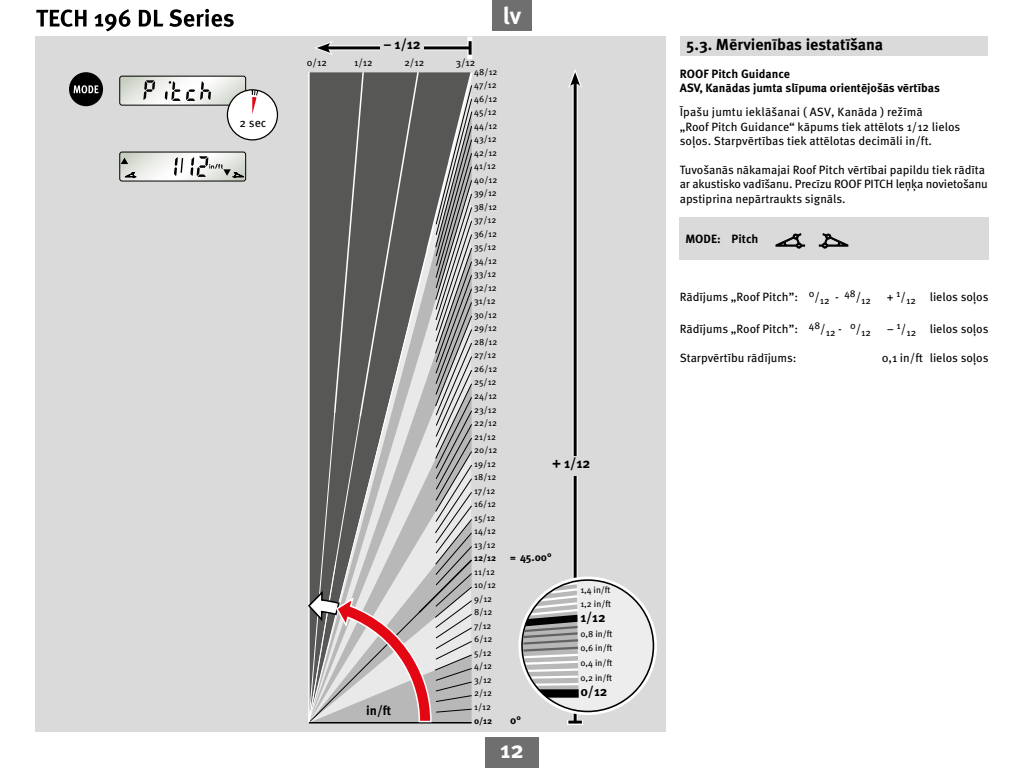
<style>
.page{position:relative;width:1024px;height:768px;background:#fff}
.page>*{position:absolute;margin:0;border:0;box-sizing:border-box;transform-origin:0 0}
.t1{font:700 24px "Meta Pro";color:#fff}
.t2{font:700 16px "Meta Pro";color:#000}
.t3{font:700 14px "Meta Pro";color:#000}
.t4{font:700 13.5px "Meta Pro";color:#000}
.t5{font:700 13px "Meta Pro";color:#000}
.t6{font:12px/14.4px "Meta Pro";color:#000}
.t7{font:700 12px/14.4px "Meta Pro";color:#000}
.t8{font:700 11px "Meta Pro";color:#000}
.t9{font:10px "Meta Pro";color:#000}
.t10{font:9px/13.5px "Meta Pro";color:#000}
.t11{font:700 9px "Meta Pro";color:#000}
.s1{font-size:9px}
</style>
<div class="page">
<svg style="left:36px;top:9px;width:198px;height:22px"></svg>
<div style="left:485px;top:738px;width:54px;height:30px;background:#706f6f"></div>
<div style="left:492px;top:0;width:40px;height:30px;background:#706f6f"></div>
<div style="left:680px;top:36px;width:308px;height:20px;background:#dadada"></div>
<div style="left:680px;top:217px;width:309px;height:43px;background:#dadada"></div>
<svg style="left:775px;top:233px;width:30px;height:16px"></svg>
<svg style="left:819px;top:233px;width:30px;height:16px"></svg>
<div style="left:35px;top:36px;width:631px;height:696px;background:#dadada"></div>
<svg style="left:567px;top:720px;width:16px;height:5px"></svg>
<svg style="left:333px;top:45px;width:134px;height:5px"></svg>
<svg style="left:467px;top:37px;width:5px;height:22px"></svg>
<hr style="left:325px;top:46px;width:145px;height:3px;background:#000">
<svg style="left:315px;top:41px;width:18px;height:14px"></svg>
<hr style="left:469px;top:41px;width:3px;height:14px;background:#000">
<div style="left:381px;top:39px;width:43px;height:20px;background:#dadada"></div>
<div style="left:69px;top:72px;width:34px;height:34px;background:#000;border-radius:50%"></div>
<svg style="left:74px;top:85px;width:24px;height:8px"></svg>
<svg style="left:120px;top:76px;width:159px;height:65px"></svg>
<svg style="left:120px;top:152px;width:126px;height:29px"></svg>
<svg style="left:308px;top:72px;width:165px;height:652px"></svg>
<svg style="left:573px;top:88px;width:5px;height:637px"></svg>
<hr style="left:574px;top:81px;width:3px;height:641px;background:#000">
<svg style="left:568px;top:69px;width:14px;height:19px"></svg>
<hr style="left:568px;top:721px;width:14px;height:3px;background:#000">
<div style="left:552px;top:456px;width:59px;height:19px;background:#dadada"></div>
<svg style="left:518px;top:574px;width:139px;height:143px"></svg>
<p class="t6" style="left:240px;top:115px;width:28px">2 sec</p>
<p class="t3" style="left:383px;top:34px;width:39px">− 1/12</p>
<h1 class="t1" style="left:503px;top:-3px;width:20px">lv</h1>
<p class="t9" style="left:307px;top:55px;width:22px">0/12</p>
<p class="t9" style="left:354px;top:55px;width:20px">1/12</p>
<p class="t9" style="left:404px;top:55px;width:21px">2/12</p>
<p class="t9" style="left:456px;top:55px;width:21px">3/12</p>
<p class="t10" style="left:474px;top:64px;width:25px">48/12<br>47/12<br>46/12<br>45/12<br>44/12<br>43/12<br>42/12<br>41/12<br>40/12<br>39/12<br>38/12<br>37/12<br>36/12<br>35/12<br>34/12<br>33/12<br>32/12<br>31/12<br>30/12<br>29/12<br>28/12<br>27/12<br>26/12<br>25/12<br>24/12<br>23/12<br>22/12<br>21/12<br>20/12<br>19/12<br>18/12<br>17/12<br>16/12<br>15/12<br>14/12<br>13/12</p>
<p class="t11" style="left:474px;top:551px;width:23px">12/12</p>
<p class="t8" style="left:510px;top:549px;width:43px"><span class="s1">=</span> 45.00°</p>
<p class="t10" style="left:474px;top:564px;width:24px">11/12<br>10/12<br>9/12<br>8/12<br>7/12<br>6/12<br>5/12<br>4/12<br>3/12<br>2/12<br>1/12</p>
<p class="t11" style="left:474px;top:714px;width:20px">0/12</p>
<p class="t8" style="left:510px;top:711px;width:12px">0°</p>
<p class="t3" style="left:552px;top:452px;width:40px">+ 1/12</p>
<p class="t10" style="left:580px;top:582px;width:32px;line-height:14.6px">1,4 in/ft<br>1,2 in/ft</p>
<p class="t4" style="left:580px;top:607px;width:27px">1/12</p>
<p class="t10" style="left:580px;top:626px;width:34px;line-height:14.6px;text-align:justify">0,8 in/ft 0,6 in/ft 0,4 in/ft 0,2 in/ft</p>
<p class="t4" style="left:580px;top:680px;width:29px">0/12</p>
<p class="t5" style="left:366px;top:700px;width:27px">in/ft</p>
<h1 class="t1" style="left:500px;top:731px;width:25px">12</h1>
<h2 class="t2" style="left:686px;top:32px;width:198px">5.3. Mērvienības iestatīšana</h2>
<p class="t7" style="left:680px;top:66px;width:262px">ROOF Pitch Guidance<br>ASV, Kanādas jumta slīpuma orientējošās vērtības</p>
<p class="t6" style="left:680px;top:104px;width:282px">Īpašu jumtu ieklāšanai ( ASV, Kanāda ) režīmā<br>„Roof Pitch Guidance“ kāpums tiek attēlots 1/12 lielos soļos. Starpvērtības tiek attēlotas decimāli in/ft.</p>
<p class="t6" style="left:680px;top:162px;width:310px">Tuvošanās nākamajai Roof Pitch vērtībai papildu tiek rādīta ar akustisko vadīšanu. Precīzu ROOF PITCH leņķa novietošanu apstiprina nepārtraukts signāls.</p>
<p class="t7" style="left:685px;top:231px;width:75px">MODE: Pitch</p>
<p class="t6" style="left:680px;top:288px;width:193px">Rādījums „Roof Pitch”: <sup>0</sup>/<sub>12</sub> - <sup>48</sup>/<sub>12</sub></p>
<p class="t6" style="left:887px;top:288px;width:103px">+ <sup>1</sup>/<sub>12</sub> lielos soļos</p>
<p class="t6" style="left:680px;top:321px;width:193px">Rādījums „Roof Pitch”: <sup>48</sup>/<sub>12</sub> - <sup>0</sup>/<sub>12</sub></p>
<p class="t6" style="left:887px;top:321px;width:103px">− <sup>1</sup>/<sub>12</sub> lielos soļos</p>
<p class="t6" style="left:680px;top:350px;width:118px">Starpvērtību rādījums:</p>
<p class="t6" style="left:882px;top:350px;width:108px">0,1 in/ft lielos soļos</p>
</div>
